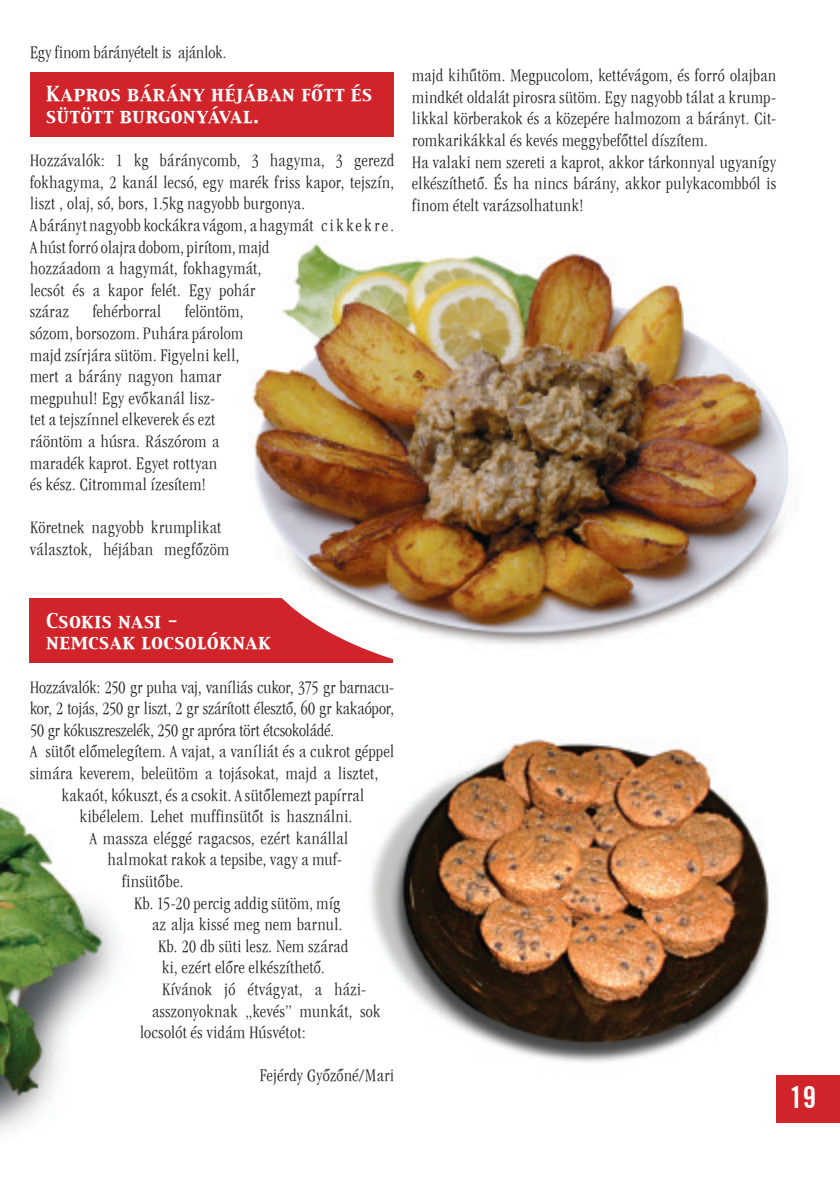
<style>
.page{position:relative;width:840px;height:1191px;background:#fff}
.page>*{position:absolute;margin:0;border:0;box-sizing:border-box;transform-origin:0 0}
.t1{font:30px "Trade Gothic Bd Cn";color:#fff}
.t2{font:condensed 18px/21.6px "H Garamond Light";letter-spacing:.02em;color:#231f20}
.t3{font:condensed 18px "H Garamond Light";color:#231f20}
.t4{font:18px/21.6px "H Capitals";letter-spacing:.025em;color:#fff}
</style>
<div class="page">
<div style="left:29px;top:598px;width:364px;height:65px;background:#d1232a"></div>
<div style="left:30px;top:72px;width:364px;height:64px;background:#d1232a"></div>
<img style="left:252px;top:243px;width:537px;height:416px">
<div style="left:775px;top:1075px;width:64px;height:48px;background:#d1232a"></div>
<img style="left:370px;top:739px;width:406px;height:340px">
<img style="left:0;top:807px;width:117px;height:326px">
<p class="t3" style="left:30px;top:43px;width:197px">Egy finom bárányételt is ajánlok.</p>
<p class="t4" style="left:46px;top:84px;width:327px">Kapros bárány héjában fõtt és sütött burgonyával.</p>
<p class="t2" style="left:30px;top:150px;width:365px">Hozzávalók: 1 kg báránycomb, 3 hagyma, 3 gerezd fokhagyma, 2 kanál lecsó, egy marék friss kapor, tejszín, liszt , olaj, só, bors, 1.5kg nagyobb burgonya.<br>A bárányt nagyobb kockákra vágom, a hagymát c i k ke k r e .<br>A húst forró olajra dobom, pirítom, majd<br>hozzáadom a hagymát, fokhagymát,<br>lecsót és a kapor felét. Egy pohár<br>száraz</p>
<p class="t2" style="left:30px;top:301px;width:215px;text-indent:155px">felöntöm, sózom, borsozom. Puhára párolom majd zsírjára sütöm. Figyelni kell, mert a bárány nagyon hamar megpuhul! Egy evõkanál lisz-<br>tet a tejszínnel elkeverek és ezt ráöntöm a húsra. Rászórom a maradék kaprot. Egyet rottyan<br>és kész. Citrommal ízesítem!</p>
<p class="t2" style="left:30px;top:517px;width:200px">Köretnek nagyobb krumplikat választok, héjában megfõzöm</p>
<p class="t2" style="left:93px;top:301px;width:70px">fehérborral</p>
<p class="t2" style="left:412px;top:65px;width:365px">majd kihûtöm. Megpucolom, kettévágom, és forró olajban mindkét oldalát pirosra sütöm. Egy nagyobb tálat a krump&shy;likkal körberakok és a közepére halmozom a bárányt. Cit&shy;romkarikákkal és kevés meggybefõttel díszítem.<br>Ha valaki nem szereti a kaprot, akkor tárkonnyal ugyanígy elkészíthetõ. És ha nincs bárány, akkor pulykacombból is finom ételt varázsolhatunk!</p>
<p class="t4" style="left:46px;top:611px;width:226px">Csokis nasi - nemcsak locsolóknak</p>
<p class="t3" style="left:30px;top:677px;width:365px">Hozzávalók: 250 gr puha vaj, vaníliás cukor, 375 gr barnacu-</p>
<p class="t2" style="left:30px;top:697px;width:365px">kor, 2 tojás, 250 gr liszt, 2 gr szárított élesztõ, 60 gr kakaópor,</p>
<p class="t2" style="left:30px;top:719px;width:305px">50 gr kókuszreszelék, 250 gr apróra tört étcsokoládé.</p>
<p class="t2" style="left:30px;top:741px;width:365px">A sütõt elõmelegítem. A vajat, a vaníliát és a cukrot géppel</p>
<p class="t2" style="left:30px;top:762px;width:349px">simára keverem, beleütöm a tojásokat, majd a lisztet,</p>
<p class="t2" style="left:62px;top:784px;width:304px">kakaót, kókuszt, és a csokit. A sütõlemezt papírral</p>
<p class="t2" style="left:80px;top:805px;width:274px">kibélelem. Lehet muffinsütõt is használni.</p>
<p class="t2" style="left:90px;top:827px;width:260px">A massza eléggé ragacsos, ezért kanállal</p>
<p class="t2" style="left:108px;top:849px;width:236px">halmokat rakok a tepsibe, vagy a muf-</p>
<p class="t2" style="left:122px;top:870px;width:63px">finsütõbe.</p>
<p class="t2" style="left:134px;top:892px;width:208px">Kb. 15-20 percig addig sütöm, míg</p>
<p class="t2" style="left:152px;top:913px;width:192px">az alja kissé meg nem barnul.</p>
<p class="t2" style="left:158px;top:935px;width:192px">Kb. 20 db süti lesz. Nem szárad</p>
<p class="t2" style="left:162px;top:957px;width:164px">ki, ezért elõre elkészíthetõ.</p>
<p class="t2" style="left:162px;top:978px;width:206px">Kívánok jó étvágyat, a házi-</p>
<p class="t2" style="left:152px;top:1000px;width:230px">asszonyoknak „kevés” munkát, sok</p>
<p class="t2" style="left:140px;top:1021px;width:167px">locsolót és vidám Húsvétot:</p>
<p class="t2" style="left:259px;top:1065px;width:136px">Fejérdy Gyõzõné/Mari</p>
<p class="t1" style="left:789px;top:1079px;width:28px">19</p>
</div>
